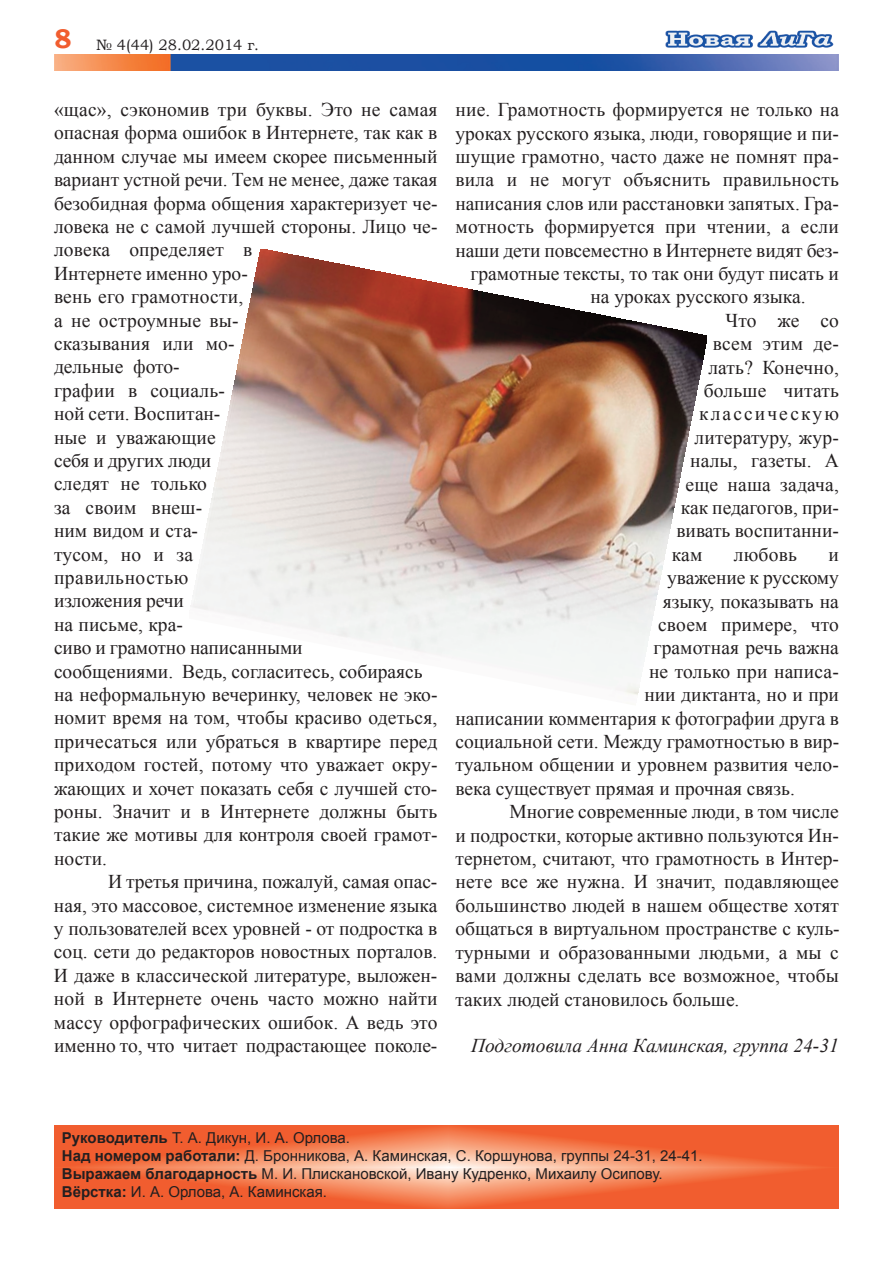
<style>
.page{position:relative;width:893px;height:1263px;background:#fff}
.page>*{position:absolute;margin:0;border:0;box-sizing:border-box;transform-origin:0 0}
.t1{font:19.5px/23.4px "Times New Roman";color:#231f20}
.t2{font:italic 19.5px "Times New Roman";color:#231f20}
.t3{font:19.5px "Times New Roman";letter-spacing:.105em;color:#231f20}
.t4{font:15px/18px "Arial";color:#231f20}
.t5{font:15px "Bookman Old Style";color:#231f20}
.s1{font-weight:700;font-size:27px;color:#f15d2f}
.s2{font-weight:700}
</style>
<div class="page">
<img style="left:54px;top:54px;width:784px;height:16px">
<svg style="left:54px;top:1125px;width:785px;height:84px;background:#f3784d"></svg>
<img style="left:190px;top:249px;width:516px;height:446px">
<img style="left:665px;top:30px;width:169px;height:18px">
<p class="t5" style="left:54px;top:36px;width:207px"><span class="s1">8</span> № 4(44) 28.02.2014 г.</p>
<p class="t1" style="left:54px;top:98px;width:385px">«щас», сэкономив три буквы. Это не самая опасная форма ошибок в Интернете, так как в данном случае мы имеем скорее письменный вариант устной речи. Тем не менее, даже такая безобидная форма общения характеризует че&shy;ловека не с самой лучшей стороны. Лицо че&shy;ловека определяет в<br>Интернете именно уро-<br>вень его грамотности,<br>а не остроумные вы-<br>сказывания или мо-<br>дельные фото-<br>графии в социаль-<br>ной сети. Воспитан-<br>ные и уважающие<br>себя и других люди<br>следят не только<br>за своим внеш-<br>ним видом и ста-<br>тусом, но и за<br>правильностью<br>изложения речи<br>на письме, кра-<br>сиво и грамотно написанными<br>сообщениями. Ведь, согласитесь, собираясь на неформальную вечеринку, человек не эко&shy;номит время на том, чтобы красиво одеться, причесаться или убраться в квартире перед приходом гостей, потому что уважает окру&shy;жающих и хочет показать себя с лучшей сто&shy;роны. Значит и в Интернете должны быть такие же мотивы для контроля своей грамот&shy;ности.</p>
<p class="t1" style="left:54px;top:870px;width:385px;text-align:justify;text-indent:54px">И третья причина, пожалуй, самая опас&shy;ная, это массовое, системное изменение языка у пользователей всех уровней - от подростка в соц. сети до редакторов новостных порталов.<br>И даже в классической литературе, выложен&shy;ной в Интернете очень часто можно найти массу орфографических ошибок. А ведь это именно то, что читает подрастающее поколе-</p>
<p class="t1" style="left:455px;top:98px;width:385px">ние. Грамотность формируется не только на</p>
<p class="t1" style="left:455px;top:121px;width:385px">уроках русского языка, люди, говорящие и пи-</p>
<p class="t1" style="left:455px;top:145px;width:385px">шущие грамотно, часто даже не помнят пра-</p>
<p class="t1" style="left:455px;top:168px;width:385px">вила и не могут объяснить правильность</p>
<p class="t1" style="left:455px;top:192px;width:385px">написания слов или расстановки запятых. Гра-</p>
<p class="t1" style="left:455px;top:215px;width:385px">мотность формируется при чтении, а если</p>
<p class="t1" style="left:455px;top:238px;width:385px">наши дети повсеместно в Интернете видят без-</p>
<p class="t1" style="left:470px;top:262px;width:370px">грамотные тексты, то так они будут писать и</p>
<p class="t1" style="left:590px;top:285px;width:217px">на уроках русского языка.</p>
<p class="t1" style="left:725px;top:309px;width:115px">Что же со</p>
<p class="t1" style="left:713px;top:332px;width:128px">всем этим де-</p>
<p class="t1" style="left:708px;top:355px;width:132px">лать? Конечно,</p>
<p class="t1" style="left:704px;top:379px;width:137px">больше читать</p>
<p class="t3" style="left:699px;top:403px;width:141px">классическую</p>
<p class="t1" style="left:695px;top:425px;width:146px">литературу, жур-</p>
<p class="t1" style="left:690px;top:449px;width:150px">налы, газеты. А</p>
<p class="t1" style="left:685px;top:472px;width:155px">еще наша задача,</p>
<p class="t1" style="left:681px;top:496px;width:160px">как педагогов, при-</p>
<p class="t1" style="left:676px;top:519px;width:164px">вивать воспитанни-</p>
<p class="t1" style="left:672px;top:542px;width:32px">кам</p>
<p class="t1" style="left:734px;top:542px;width:65px">любовь</p>
<p class="t1" style="left:828px;top:542px;width:12px">и</p>
<p class="t1" style="left:667px;top:566px;width:173px">уважение к русскому</p>
<p class="t1" style="left:663px;top:589px;width:178px">языку, показывать на</p>
<p class="t1" style="left:658px;top:613px;width:182px">своем примере, что</p>
<p class="t1" style="left:654px;top:636px;width:187px">грамотная речь важна</p>
<p class="t1" style="left:649px;top:659px;width:191px">не только при написа-</p>
<p class="t1" style="left:644px;top:683px;width:196px">нии диктанта, но и при</p>
<p class="t1" style="left:455px;top:706px;width:385px">написании комментария к фотографии друга в</p>
<p class="t1" style="left:455px;top:730px;width:385px">социальной сети. Между грамотностью в вир-</p>
<p class="t1" style="left:455px;top:753px;width:385px">туальном общении и уровнем развития чело-</p>
<p class="t1" style="left:455px;top:776px;width:341px">века существует прямая и прочная связь.</p>
<p class="t1" style="left:509px;top:800px;width:331px">Многие современные люди, в том числе</p>
<p class="t1" style="left:455px;top:823px;width:385px">и подростки, которые активно пользуются Ин-</p>
<p class="t1" style="left:455px;top:847px;width:385px">тернетом, считают, что грамотность в Интер-</p>
<p class="t1" style="left:455px;top:870px;width:385px">нете все же нужна. И значит, подавляющее</p>
<p class="t1" style="left:455px;top:893px;width:385px">большинство людей в нашем обществе хотят</p>
<p class="t1" style="left:455px;top:917px;width:386px">общаться в виртуальном пространстве с куль-</p>
<p class="t1" style="left:455px;top:940px;width:385px">турными и образованными людьми, а мы с</p>
<p class="t1" style="left:455px;top:964px;width:385px">вами должны сделать все возможное, чтобы</p>
<p class="t1" style="left:455px;top:987px;width:286px">таких людей становилось больше.</p>
<p class="t2" style="left:471px;top:1035px;width:369px">Подготовила Анна Каминская, группа 24-31</p>
<p class="t4" style="left:62px;top:1129px;width:642px"><span class="s2">Руководитель</span> Т. А. Дикун, И. А. Орлова.<br><span class="s2">Над номером работали:</span> Д. Бронникова, А. Каминская, С. Коршунова, группы 24-31, 24-41.<br><span class="s2">Выражаем благодарность</span> М. И. Плискановской, Ивану Кудренко, Михаилу Осипову.<br><span class="s2">Вёрстка:</span> И. А. Орлова, А. Каминская.</p>
</div>
